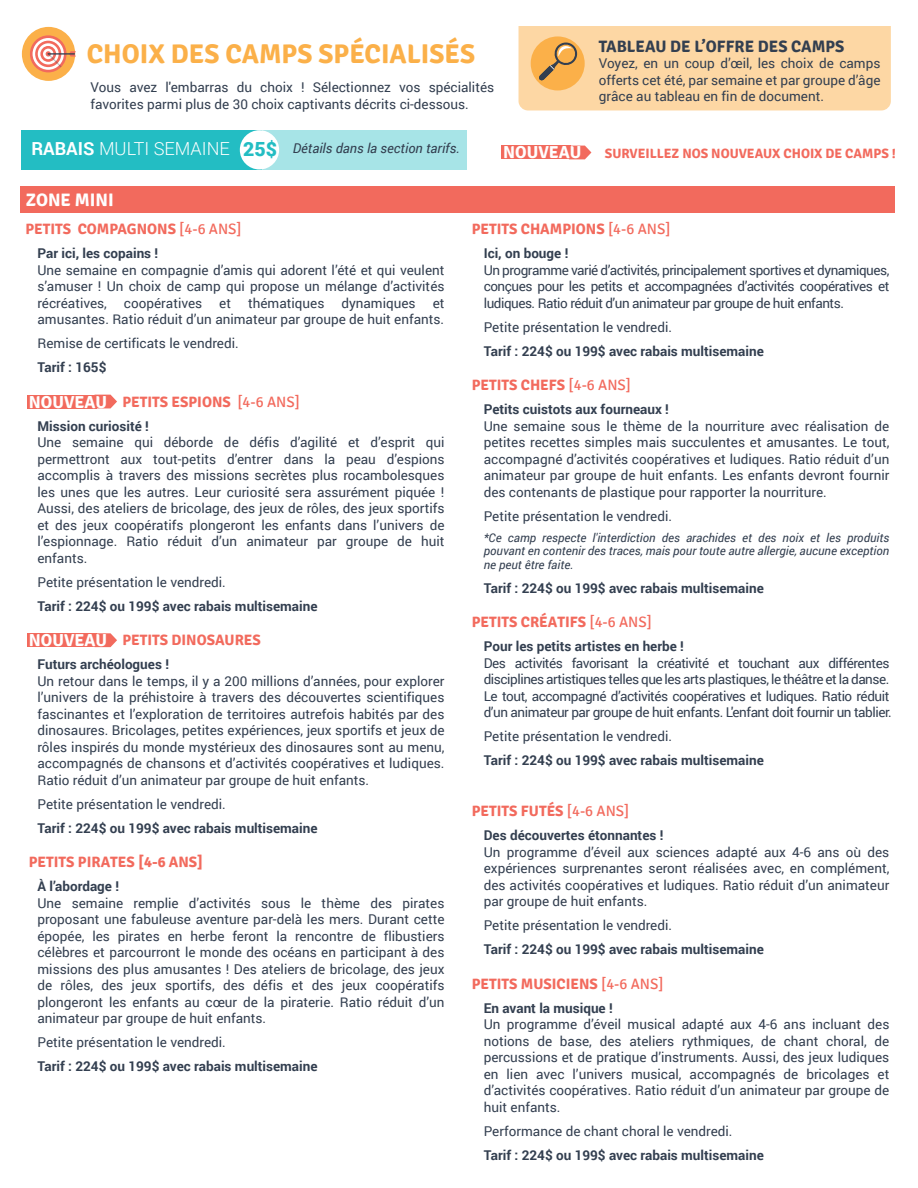
<style>
.page{position:relative;width:918px;height:1188px;background:#fff}
.page>*{position:absolute;margin:0;border:0;box-sizing:border-box;transform-origin:0 0}
.t1{font:700 27px "Signika";color:#fbb049}
.t2{font:700 18px "Signika";color:#fff}
.t3{font:700 17.25px "Signika";color:#fff}
.t4{font:700 16.5px "Signika";color:#333f50}
.t5{font:700 15px "Signika";color:#f26a5d}
.t6{font:13.5px/16.5px "Roboto";color:#333f50;text-align:justify}
.t7{font:700 13.5px "Roboto";color:#333f50}
.t8{font:13.5px/16.5px "Roboto";letter-spacing:-.035em;color:#333f50}
.t9{font:italic 13.5px "Roboto";color:#333f50}
.t10{font:700 13.5px "Signika";color:#f26a5d}
.t11{font:italic 12px/13.5px "Roboto";color:#333f50;text-align:justify}
.s1{font-weight:700;font-style:normal;font-size:18px;color:#fff}
.s2{font-weight:300;font-style:normal;font-size:18px;color:#fff}
.s3{font-weight:900;font-style:normal;font-size:19.5px;color:#23bdc3}
.s4{font-weight:400}
</style>
<div class="page">
<div style="left:21px;top:186px;width:874px;height:27px;background:#f26a5d"></div>
<div style="left:22px;top:27px;width:53px;height:54px;background:#fbb049;border-radius:50%"></div>
<svg style="left:30px;top:35px;width:37px;height:37px"></svg>
<svg style="left:33px;top:38px;width:43px;height:34px"></svg>
<svg style="left:519px;top:27px;width:372px;height:83px;background:#fbd39d"></svg>
<div style="left:27px;top:395px;width:69px;height:13px;background:#f26a5d"></div>
<svg style="left:96px;top:395px;width:21px;height:13px"></svg>
<div style="left:501px;top:146px;width:70px;height:13px;background:#f26a5d"></div>
<svg style="left:571px;top:146px;width:20px;height:13px"></svg>
<div style="left:261px;top:130px;width:206px;height:39px;background:#a7e4e7"></div>
<div style="left:21px;top:130px;width:240px;height:39px;background:#23bdc3"></div>
<div style="left:240px;top:130px;width:39px;height:39px;background:#fff;border-radius:50%"></div>
<div style="left:27px;top:633px;width:69px;height:14px;background:#f26a5d"></div>
<svg style="left:96px;top:633px;width:21px;height:14px"></svg>
<h1 class="t1" style="left:87px;top:38px;width:390px">CHOIX DES CAMPS SPÉCIALISÉS</h1>
<p class="t4" style="left:599px;top:36px;width:247px">TABLEAU DE L’OFFRE DES CAMPS</p>
<p class="t6" style="left:599px;top:55px;width:283px">Voyez, en un coup d’œil, les choix de camps offerts cet été, par semaine et par groupe d’âge grâce au tableau en fin de document.</p>
<p class="t6" style="left:91px;top:79px;width:405px">Vous avez l'embarras du choix ! Sélectionnez vos spécialités favorites parmi plus de 30 choix captivants décrits ci-dessous.</p>
<p class="t9" style="left:31px;top:139px;width:430px"><span class="s1">RABAIS</span> <span class="s2">MULTI SEMAINE</span> <span class="s3">25$</span> Détails dans la section tarifs.</p>
<h2 class="t2" style="left:26px;top:189px;width:89px">ZONE MINI</h2>
<p class="t5" style="left:25px;top:220px;width:218px">PETITS COMPAGNONS <span class="s4">[4-6 ANS]</span></p>
<p class="t7" style="left:37px;top:244px;width:122px">Par ici, les copains !</p>
<p class="t6" style="left:37px;top:261px;width:409px">Une semaine en compagnie d’amis qui adorent l’été et qui veulent s’amuser ! Un choix de camp qui propose un mélange d’activités récréatives,</p>
<p class="t6" style="left:124px;top:294px;width:80px">coopératives</p>
<p class="t6" style="left:219px;top:294px;width:13px">et</p>
<p class="t6" style="left:248px;top:294px;width:78px">thématiques</p>
<p class="t6" style="left:341px;top:294px;width:76px">dynamiques</p>
<p class="t6" style="left:37px;top:294px;width:409px;text-align:right">et<br>amusantes. Ratio réduit d’un animateur par groupe de huit enfants.</p>
<p class="t6" style="left:37px;top:335px;width:203px">Remise de certificats le vendredi.</p>
<p class="t7" style="left:37px;top:358px;width:71px">Tarif : 165$</p>
<p class="t5" style="left:122px;top:393px;width:179px">PETITS ESPIONS <span class="s4">[4-6 ANS]</span></p>
<p class="t7" style="left:37px;top:417px;width:113px">Mission curiosité !</p>
<p class="t6" style="left:37px;top:434px;width:409px">Une semaine qui déborde de défis d’agilité et d’esprit qui permettront aux tout-petits d’entrer dans la peau d’espions accomplis à travers des missions secrètes plus rocambolesques les unes que les autres. Leur curiosité sera assurément piquée !<br>Aussi, des ateliers de bricolage, des jeux de rôles, des jeux sportifs et des jeux coopératifs plongeront les enfants dans l’univers de l’espionnage. Ratio réduit d’un animateur par groupe de huit enfants.</p>
<p class="t6" style="left:37px;top:573px;width:190px">Petite présentation le vendredi.</p>
<p class="t7" style="left:37px;top:597px;width:282px">Tarif : 224$ ou 199$ avec rabais multisemaine</p>
<p class="t5" style="left:122px;top:631px;width:140px">PETITS DINOSAURES</p>
<p class="t7" style="left:37px;top:655px;width:133px">Futurs archéologues !</p>
<p class="t6" style="left:37px;top:672px;width:409px">Un retour dans le temps, il y a 200 millions d’années, pour explorer l’univers de la préhistoire à travers des découvertes scientifiques fascinantes et l’exploration de territoires autrefois habités par des dinosaures. Bricolages, petites expériences, jeux sportifs et jeux de rôles inspirés du monde mystérieux des dinosaures sont au menu, accompagnés de chansons et d’activités coopératives et ludiques.<br>Ratio réduit d’un animateur par groupe de huit enfants.</p>
<p class="t6" style="left:37px;top:795px;width:190px">Petite présentation le vendredi.</p>
<p class="t7" style="left:37px;top:819px;width:282px">Tarif : 224$ ou 199$ avec rabais multisemaine</p>
<p class="t5" style="left:29px;top:853px;width:176px">PETITS PIRATES [4-6 ANS]</p>
<p class="t7" style="left:37px;top:877px;width:83px">À l’abordage !</p>
<p class="t6" style="left:37px;top:894px;width:409px">Une semaine remplie d’activités sous le thème des pirates proposant une fabuleuse aventure par-delà les mers. Durant cette épopée, les pirates en herbe feront la rencontre de flibustiers célèbres et parcourront le monde des océans en participant à des missions des plus amusantes ! Des ateliers de bricolage, des jeux de rôles, des jeux sportifs, des défis et des jeux coopératifs plongeront les enfants au cœur de la piraterie. Ratio réduit d’un animateur par groupe de huit enfants.</p>
<p class="t6" style="left:37px;top:1034px;width:190px">Petite présentation le vendredi.</p>
<p class="t7" style="left:37px;top:1057px;width:282px">Tarif : 224$ ou 199$ avec rabais multisemaine</p>
<p class="t3" style="left:29px;top:391px;width:80px">NOUVEAU</p>
<p class="t3" style="left:29px;top:630px;width:80px">NOUVEAU</p>
<p class="t3" style="left:503px;top:142px;width:80px">NOUVEAU</p>
<p class="t10" style="left:605px;top:145px;width:293px">SURVEILLEZ NOS NOUVEAUX CHOIX DE CAMPS !</p>
<p class="t5" style="left:472px;top:220px;width:200px">PETITS CHAMPIONS <span class="s4">[4-6 ANS]</span></p>
<p class="t7" style="left:484px;top:244px;width:86px">Ici, on bouge !</p>
<p class="t6" style="left:484px;top:261px;width:407px">Un programme varié d’activités, principalement sportives et dynamiques, conçues pour les petits et accompagnées d’activités coopératives et ludiques. Ratio réduit d’un animateur par groupe de huit enfants.</p>
<p class="t6" style="left:484px;top:318px;width:190px">Petite présentation le vendredi.</p>
<p class="t7" style="left:484px;top:342px;width:282px">Tarif : 224$ ou 199$ avec rabais multisemaine</p>
<p class="t5" style="left:472px;top:376px;width:161px">PETITS CHEFS <span class="s4">[4-6 ANS]</span></p>
<p class="t7" style="left:484px;top:400px;width:187px">Petits cuistots aux fourneaux !</p>
<p class="t6" style="left:484px;top:417px;width:407px">Une semaine sous le thème de la nourriture avec réalisation de petites recettes simples mais succulentes et amusantes. Le tout, accompagné d’activités coopératives et ludiques. Ratio réduit d’un animateur par groupe de huit enfants. Les enfants devront fournir des contenants de plastique pour rapporter la nourriture.</p>
<p class="t6" style="left:484px;top:507px;width:190px">Petite présentation le vendredi.</p>
<p class="t11" style="left:484px;top:530px;width:407px">*Ce camp respecte l'interdiction des arachides et des noix et les produits pouvant en contenir des traces, mais pour toute autre allergie, aucune exception ne peut être faite.</p>
<p class="t7" style="left:484px;top:579px;width:282px">Tarif : 224$ ou 199$ avec rabais multisemaine</p>
<p class="t5" style="left:472px;top:613px;width:182px">PETITS CRÉATIFS <span class="s4">[4-6 ANS]</span></p>
<p class="t7" style="left:484px;top:637px;width:202px">Pour les petits artistes en herbe !</p>
<p class="t8" style="left:484px;top:654px;width:409px">Des activités favorisant la créativité et touchant aux différentes disciplines artistiques telles que les arts plastiques, le théâtre et la danse.<br>Le tout, accompagné d’activités coopératives et ludiques. Ratio réduit d’un animateur par groupe de huit enfants. L'enfant doit fournir un tablier.</p>
<p class="t6" style="left:484px;top:728px;width:190px">Petite présentation le vendredi.</p>
<p class="t7" style="left:484px;top:751px;width:282px">Tarif : 224$ ou 199$ avec rabais multisemaine</p>
<p class="t5" style="left:472px;top:802px;width:159px">PETITS FUTÉS <span class="s4">[4-6 ANS]</span></p>
<p class="t7" style="left:484px;top:826px;width:181px">Des découvertes étonnantes !</p>
<p class="t6" style="left:484px;top:843px;width:407px">Un programme d’éveil aux sciences adapté aux 4-6 ans où des expériences surprenantes seront réalisées avec, en complément, des activités coopératives et ludiques. Ratio réduit d’un animateur par groupe de huit enfants.</p>
<p class="t6" style="left:484px;top:917px;width:190px">Petite présentation le vendredi.</p>
<p class="t7" style="left:484px;top:940px;width:282px">Tarif : 224$ ou 199$ avec rabais multisemaine</p>
<p class="t5" style="left:472px;top:975px;width:193px">PETITS MUSICIENS <span class="s4">[4-6 ANS]</span></p>
<p class="t7" style="left:484px;top:999px;width:131px">En avant la musique !</p>
<p class="t6" style="left:484px;top:1016px;width:407px">Un programme d’éveil musical adapté aux 4-6 ans incluant des notions de base, des ateliers rythmiques, de chant choral, de percussions et de pratique d’instruments. Aussi, des jeux ludiques en lien avec l’univers musical, accompagnés de bricolages et d’activités coopératives. Ratio réduit d’un animateur par groupe de huit enfants.</p>
<p class="t6" style="left:484px;top:1122px;width:250px">Performance de chant choral le vendredi.</p>
<p class="t7" style="left:484px;top:1146px;width:282px">Tarif : 224$ ou 199$ avec rabais multisemaine</p>
</div>
